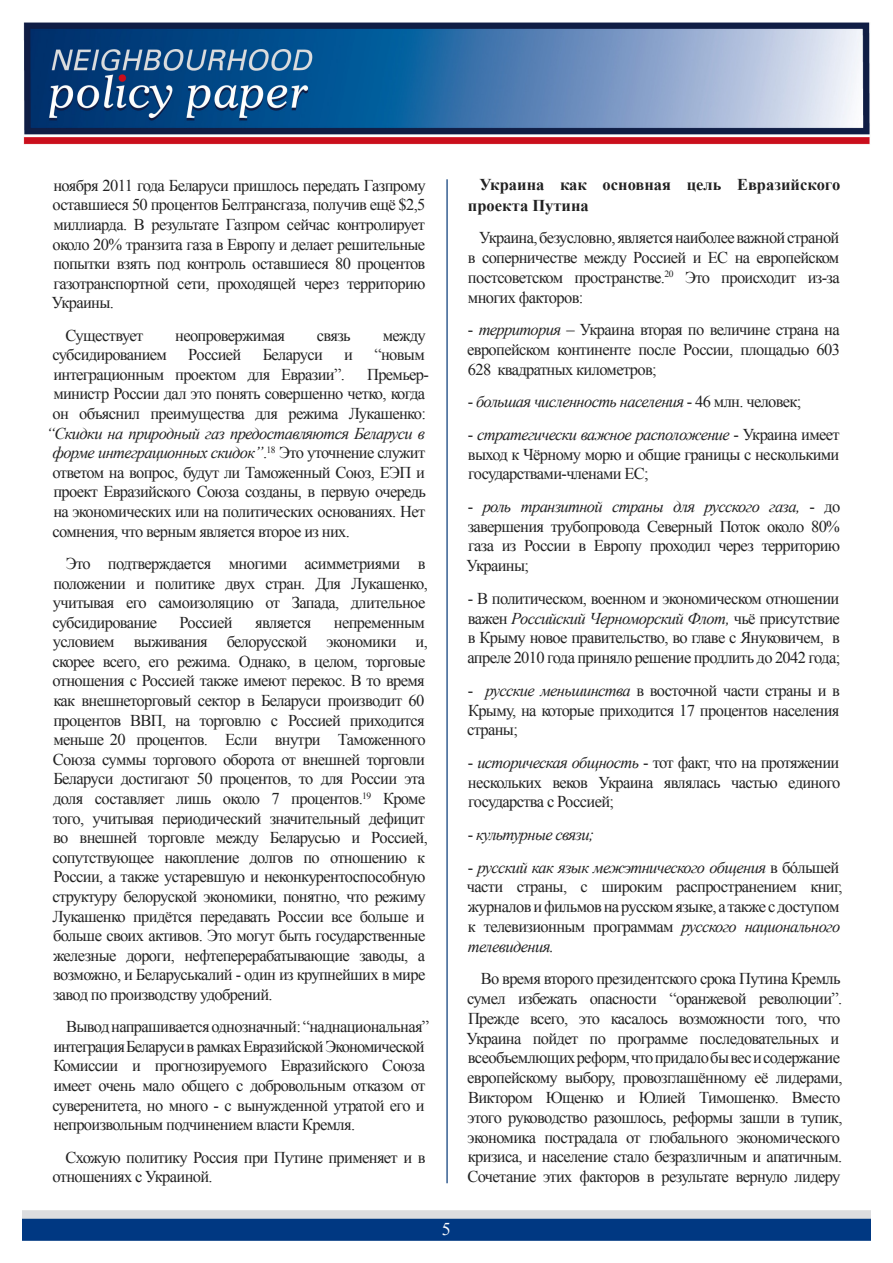
<style>
.page{position:relative;width:893px;height:1263px;background:#fff}
.page>*{position:absolute;margin:0;border:0;box-sizing:border-box;transform-origin:0 0}
.t1{font:18px "Times New Roman";color:#fff}
.Gövde_Metin{font:16.5px/19.6px "Times New Roman";letter-spacing:-.04em;color:#222;text-align:justify}
.Gövde_Metin-2{font:italic 16.5px "Times New Roman";letter-spacing:-.04em;color:#222}
.Gövde_Başlık{font:700 16.5px/20.1px "Times New Roman";color:#222}
.s1{font-style:normal}
.s2{font-style:italic}
</style>
<div class="page">
<img style="left:22px;top:1210px;width:849px;height:31px">
<img style="left:24px;top:22px;width:846px;height:122px">
<hr style="left:446px;top:179px;width:2px;height:1004px;background:#365f91">
<p class="Gövde_Metin" style="left:52px;top:175px;width:375px">ноября 2011 года Беларуси пришлось передать Газпрому оставшиеся 50 процентов Белтрансгаза, получив ещё $2,5 миллиарда. В результате Газпром сейчас контролирует около 20% транзита газа в Европу и делает решительные попытки взять под контроль оставшиеся 80 процентов газотранспортной сети, проходящей через территорию Украины.</p>
<p class="Gövde_Metin" style="left:66px;top:325px;width:79px">Существует</p>
<p class="Gövde_Metin" style="left:175px;top:325px;width:111px">неопровержимая</p>
<p class="Gövde_Metin" style="left:317px;top:325px;width:35px">связь</p>
<p class="Gövde_Metin" style="left:383px;top:325px;width:45px">между</p>
<p class="Gövde_Metin" style="left:52px;top:345px;width:116px">субсидированием</p>
<p class="Gövde_Metin" style="left:188px;top:345px;width:55px">Россией</p>
<p class="Gövde_Metin" style="left:263px;top:345px;width:62px">Беларуси</p>
<p class="Gövde_Metin" style="left:344px;top:345px;width:10px">и</p>
<p class="Gövde_Metin" style="left:374px;top:345px;width:52px">“новым</p>
<p class="Gövde_Metin" style="left:53px;top:364px;width:293px">интеграционным проектом для Евразии”.</p>
<p class="Gövde_Metin" style="left:367px;top:364px;width:63px">Премьер-</p>
<p class="Gövde_Metin" style="left:53px;top:384px;width:373px">министр России дал это понять совершенно четко, когда</p>
<p class="Gövde_Metin" style="left:52px;top:403px;width:375px">он объяснил преимущества для режима Лукашенко:</p>
<p class="Gövde_Metin-2" style="left:46px;top:422px;width:380px">“Скидки на природный газ предоставляются Беларуси в</p>
<p class="Gövde_Metin-2" style="left:53px;top:441px;width:374px">форме интеграционных скидок”<span class="s1">.</span><sup>18</sup> <span class="s1">Это уточнение служит</span></p>
<p class="Gövde_Metin" style="left:52px;top:462px;width:374px">ответом на вопрос, будут ли Таможенный Союз, ЕЭП и</p>
<p class="Gövde_Metin" style="left:53px;top:482px;width:374px">проект Евразийского Союза созданы, в первую очередь</p>
<p class="Gövde_Metin" style="left:53px;top:501px;width:373px">на экономических или на политических основаниях. Нет</p>
<p class="Gövde_Metin" style="left:52px;top:521px;width:299px">сомнения, что верным является второе из них.</p>
<p class="Gövde_Metin" style="left:52px;top:553px;width:377px;text-align:left;text-indent:13px">Это подтверждается многими асимметриями в положении и политике двух стран. Для Лукашенко, учитывая его самоизоляцию от Запада, длительное субсидирование</p>
<p class="Gövde_Metin" style="left:180px;top:612px;width:55px">Россией</p>
<p class="Gövde_Metin" style="left:255px;top:612px;width:58px">является</p>
<p class="Gövde_Metin" style="left:52px;top:612px;width:377px;text-align:left;text-indent:281px">непременным условием выживания белорусской экономики и, скорее всего, его режима. Однако, в целом, торговые отношения с Россией также имеют перекос. В то время как внешнеторговый сектор в Беларуси производит 60 процентов ВВП, на торговлю с Россией приходится меньше 20 процентов. Если внутри Таможенного Союза суммы торгового оборота от внешней торговли Беларуси достигают 50 процентов, то для России эта доля составляет лишь около 7 процентов.<sup>19</sup> Кроме того, учитывая периодический значительный дефицит во внешней торговле между Беларусью и Россией, сопутствующее накопление долгов по отношению к России, а также устаревшую и неконкурентоспособную структуру белоруской экономики, понятно, что режиму Лукашенко придётся передавать России все больше и больше своих активов. Это могут быть государственные железные дороги, нефтеперерабатывающие заводы, а возможно, и Беларуськалий - один из крупнейших в мире завод по производству удобрений.</p>
<p class="Gövde_Metin" style="left:52px;top:1017px;width:378px;text-align:left;text-indent:14px">Вывод напрашивается однозначный: “наднациональная” интеграция Беларуси в рамках Евразийской Экономической Комиссии и прогнозируемого Евразийского Союза имеет очень мало общего с добровольным отказом от суверенитета, но много - c вынужденной утратой его и непроизвольным подчинением власти Кремля.</p>
<p class="Gövde_Metin" style="left:52px;top:1147px;width:374px;text-indent:13px">Схожую политику Россия при Путине применяет и в отношениях с Украиной.</p>
<p class="t1" style="left:442px;top:1217px;width:10px">5</p>
<p class="Gövde_Başlık" style="left:468px;top:174px;width:374px;text-indent:12px">Украина как основная цель Евразийского проекта Путина</p>
<p class="Gövde_Metin" style="left:468px;top:227px;width:373px;text-indent:11px">Украина, безусловно, является наиболее важной страной в соперничестве между Россией и ЕС на европейском постсоветском пространстве.<sup>20</sup> Это происходит из-за многих факторов:</p>
<p class="Gövde_Metin" style="left:467px;top:319px;width:374px">- <span class="s2">территория</span> – Украина вторая по величине страна на европейском континенте после России, площадью 603<br>628 квадратных километров;</p>
<p class="Gövde_Metin-2" style="left:468px;top:390px;width:335px"><span class="s1">-</span> большая численность населения <span class="s1">- 46 млн. человек;</span></p>
<p class="Gövde_Metin" style="left:468px;top:424px;width:373px">- <span class="s2">стратегически важное расположение</span> - Украина имеет выход к Чёрному морю и общие границы с несколькими государствами-членами ЕС;</p>
<p class="Gövde_Metin" style="left:466px;top:496px;width:375px">- <span class="s2">роль транзитной страны для русского газа,</span> - до завершения трубопровода Северный Поток около 80% газа из России в Европу проходил через территорию Украины;</p>
<p class="Gövde_Metin" style="left:467px;top:588px;width:374px">- В политическом, военном и экономическом отношении важен <span class="s2">Российский Черноморский Флот,</span> чьё присутствие в Крыму новое правительство, во главе с Януковичем, в апреле 2010 года приняло решение продлить до 2042 года;</p>
<p class="Gövde_Metin" style="left:467px;top:680px;width:374px">- <span class="s2">русские меньшинства</span> в восточной части страны и в Крыму, на которые приходится 17 процентов населения страны;</p>
<p class="Gövde_Metin" style="left:468px;top:752px;width:374px">- <span class="s2">историческая общность</span> - тот факт, что на протяжении нескольких веков Украина являлась частью единого государства с Россией;</p>
<p class="Gövde_Metin-2" style="left:468px;top:823px;width:128px"><span class="s1">-</span> культурные связи;</p>
<p class="Gövde_Metin" style="left:467px;top:857px;width:377px;text-align:left">- <span class="s2">русский как язык межэтнического общения</span> в бόльшей части страны, с широким распространением книг, журналов и фильмов на русском языке, а также с доступом к телевизионным программам <span class="s2">русского национального телевидения.</span></p>
<p class="Gövde_Metin" style="left:466px;top:968px;width:377px;text-align:left;text-indent:14px">Во время второго президентского срока Путина Кремль сумел избежать опасности “оранжевой революции”.<br>Прежде всего, это касалось возможности того, что Украина пойдет по программе последовательных и всеобъемлющих реформ, что придало бы вес и содержание европейскому выбору, провозглашённому её лидерами, Виктором Ющенко и Юлией Тимошенко. Вместо этого руководство разошлось, реформы зашли в тупик, экономика пострадала от глобального экономического кризиса, и население стало безразличным и апатичным.<br>Сочетание этих факторов в результате вернуло лидеру</p>
</div>
